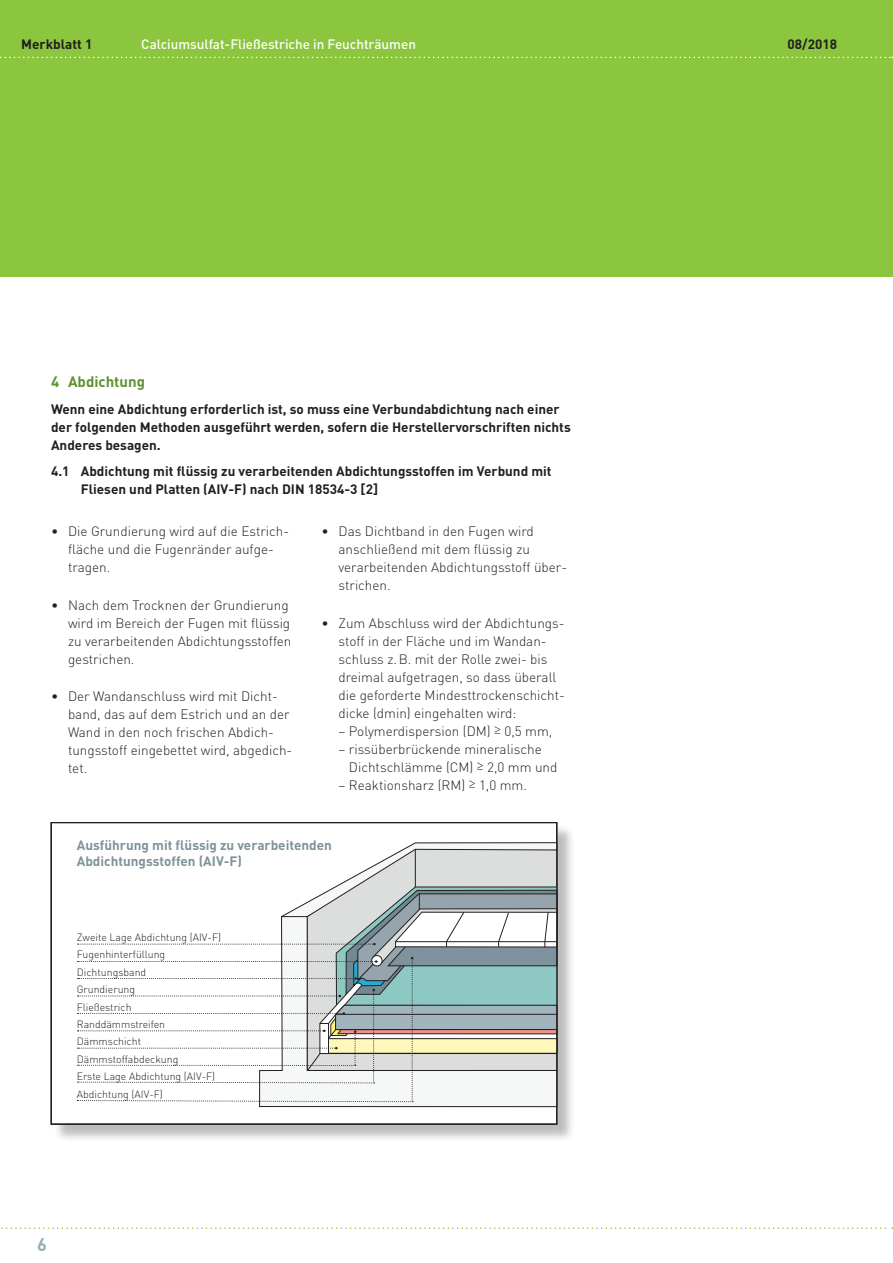
<style>
.page{position:relative;width:893px;height:1263px;background:#fff}
.page>*{position:absolute;margin:0;border:0;box-sizing:border-box;transform-origin:0 0}
.t1{font:700 18px "DIN";color:#96aeb4}
.t2{font:700 15px "DIN";color:#609131}
.t3{font:300 13.5px/18px "DIN";color:#231f20}
.t4{font:700 13.5px/18px "DIN";color:#231f20}
.t5{font:700 13.5px/16.5px "DIN";color:#7d939a}
.t6{font:500 13.5px "DIN";color:#fff}
.t7{font:300 10.5px/17.4px "DIN";color:#231f20}
.s1{font-family:"Helvetica Neue LT Std";font-stretch:condensed}
</style>
<div class="page">
<svg style="left:1px;top:1227px;width:892px;height:2px"></svg>
<div style="left:0;top:0;width:893px;height:277px;background:#8bc63e"></div>
<svg style="left:0;top:57px;width:892px;height:1px"></svg>
<div style="left:53px;top:825px;width:522px;height:318px;background:#231f20;opacity:.3"></div>
<div style="left:51px;top:823px;width:506px;height:301px;background:#fff"></div>
<svg style="left:259px;top:842px;width:296px;height:265px"></svg>
<svg style="left:307px;top:849px;width:248px;height:38px"></svg>
<hr style="left:415px;top:849px;width:1px;height:39px;background:#231f20">
<svg style="left:77px;top:887px;width:478px;height:215px"></svg>
<div style="left:51px;top:822px;width:506px;height:302px;border:1px solid #231f20"></div>
<p class="t4" style="left:21px;top:34px;width:73px">Merkblatt 1</p>
<p class="t6" style="left:141px;top:35px;width:276px">Calciumsulfat-Fließestriche in Feuchträumen</p>
<p class="t4" style="left:787px;top:34px;width:51px">08/2018</p>
<p class="t2" style="left:51px;top:371px;width:96px">4 Abdichtung</p>
<p class="t4" style="left:51px;top:399px;width:521px">Wenn eine Abdichtung erforderlich ist, so muss eine Verbundabdichtung nach einer der folgenden Methoden ausgeführt werden, sofern die Herstellervorschriften nichts<br>Anderes besagen.</p>
<p class="t4" style="left:81px;top:462px;width:472px;text-indent:-30px">4.1 Abdichtung mit flüssig zu verarbeitenden Abdichtungsstoffen im Verbund mit<br>Fliesen und Platten (AIV-F) nach DIN 18534-3 [2]</p>
<p class="t3" style="left:68px;top:522px;width:223px;text-indent:-17px">• Die Grundierung wird auf die Estrich&shy;fläche und die Fugenränder aufge&shy;tragen.</p>
<p class="t3" style="left:68px;top:596px;width:225px;text-indent:-17px">• Nach dem Trocknen der Grundierung wird im Bereich der Fugen mit flüssig zu verarbeitenden Abdichtungsstoffen gestrichen.</p>
<p class="t3" style="left:68px;top:687px;width:226px;text-indent:-17px">• Der Wandanschluss wird mit Dicht&shy;band, das auf dem Estrich und an der<br>Wand in den noch frischen Abdich&shy;tungsstoff eingebettet wird, abgedich&shy;tet.</p>
<p class="t3" style="left:339px;top:522px;width:230px;text-indent:-17px">• Das Dichtband in den Fugen wird anschließend mit dem flüssig zu verarbeitenden Abdichtungsstoff über&shy;strichen.</p>
<p class="t3" style="left:339px;top:614px;width:228px;text-indent:-17px">• Zum Abschluss wird der Abdichtungs&shy;stoff in der Fläche und im Wandan&shy;schluss z.B. mit der Rolle zwei- bis dreimal aufgetragen, so dass überall die geforderte Mindesttrockenschicht&shy;dicke (dmin) eingehalten wird:</p>
<p class="t3" style="left:339px;top:722px;width:215px">– Polymerdispersion (DM) <span class="s1">≥</span> 0,5 mm,</p>
<p class="t3" style="left:349px;top:740px;width:210px;text-indent:-10px">– rissüberbrückende mineralische<br>Dichtschlämme (CM) <span class="s1">≥</span> 2,0 mm und</p>
<p class="t3" style="left:339px;top:776px;width:190px">– Reaktionsharz (RM) <span class="s1">≥</span> 1,0 mm.</p>
<p class="t5" style="left:77px;top:836px;width:257px">Ausführung mit flüssig zu verarbeitenden<br>Abdichtungsstoffen (AIV-F)</p>
<p class="t7" style="left:77px;top:928px;width:146px">Zweite Lage Abdichtung (AIV-F)<br>Fugenhinterfüllung<br>Dichtungsband<br>Grundierung<br>Fließestrich<br>Randdämmstreifen<br>Dämmschicht<br>Dämmstoffabdeckung<br>Erste Lage Abdichtung (AIV-F)<br>Abdichtung (AIV-F)</p>
<h1 class="t1" style="left:37px;top:1233px;width:11px">6</h1>
</div>
